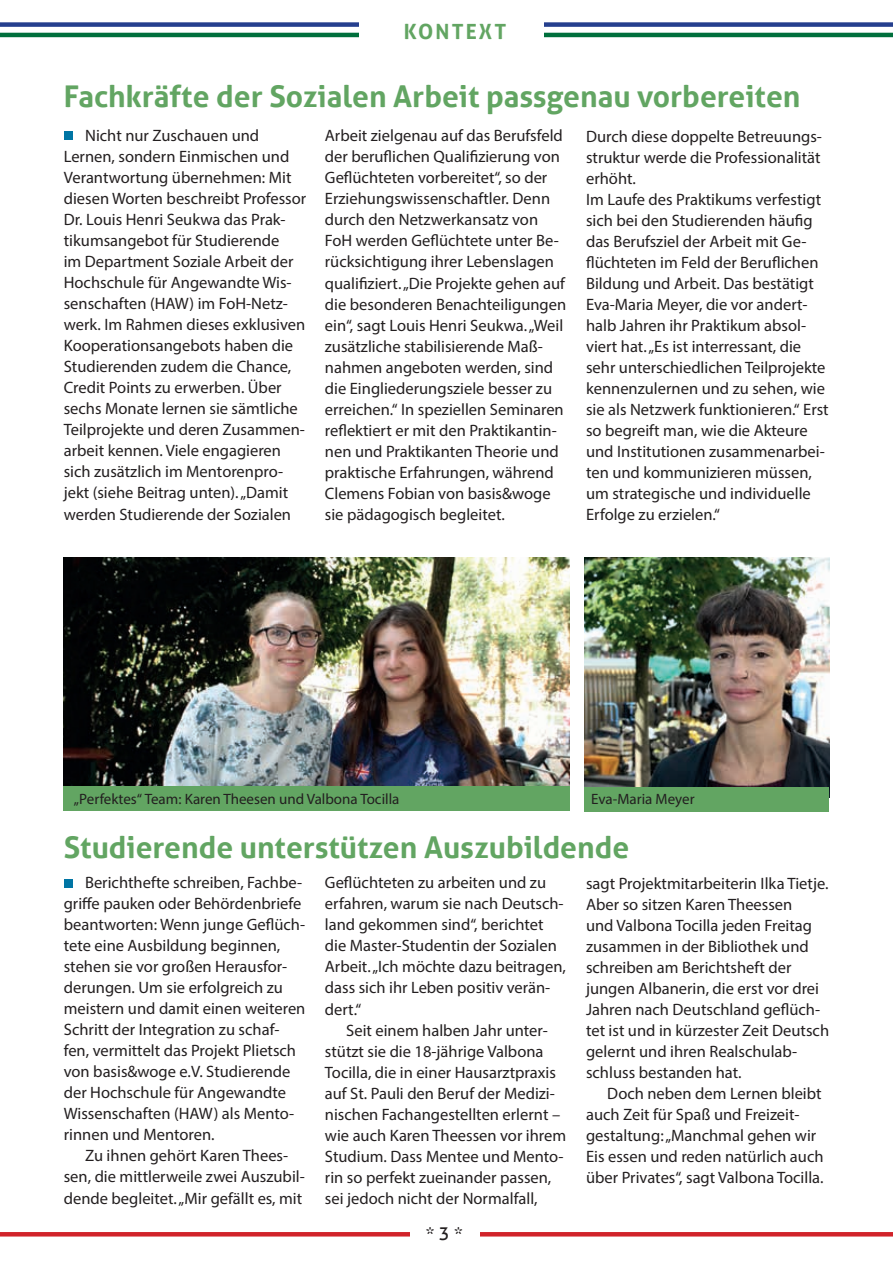
<style>
.page{position:relative;width:893px;height:1263px;background:#fff}
.page>*{position:absolute;margin:0;border:0;box-sizing:border-box;transform-origin:0 0}
.t1{font:700 30px "Aller";color:#62a562}
.t2{font:700 21px "Aller";letter-spacing:.1em;color:#62a562}
.t3{font:18px "Aller";color:#231f20}
.t4{font:16.5px/21px "Myriad Pro";color:#231f20}
.t5{font:15px "Myriad Pro";color:#231f20}
</style>
<div class="page">
<img style="left:64px;top:557px;width:506px;height:230px">
<img style="left:585px;top:557px;width:244px;height:230px">
<div style="left:64px;top:787px;width:506px;height:24px;background:#62a562"></div>
<div style="left:585px;top:787px;width:244px;height:24px;background:#62a562"></div>
<hr style="left:0;top:1232px;width:893px;height:4px;background:#d1232a">
<div style="left:410px;top:1210px;width:69px;height:42px;background:#fff"></div>
<div style="left:0;top:22px;width:893px;height:5px;background:#253f8e"></div>
<hr style="left:0;top:33px;width:893px;height:4px;background:#006f3c">
<div style="left:359px;top:11px;width:185px;height:40px;background:#fff"></div>
<div style="left:64px;top:879px;width:8px;height:9px;background:#0075a4"></div>
<div style="left:64px;top:131px;width:8px;height:8px;background:#0075a4"></div>
<p class="t2" style="left:404px;top:19px;width:104px">KONTEXT</p>
<h1 class="t1" style="left:64px;top:79px;width:738px">Fachkräfte der Sozialen Arbeit passgenau vorbereiten</h1>
<p class="t4" style="left:64px;top:125px;width:244px;text-indent:21px">Nicht nur Zuschauen und<br>Lernen, sondern Einmischen und<br>Verantwortung übernehmen: Mit diesen Worten beschreibt Professor<br>Dr. Louis Henri Seukwa das Prak&shy;tikumsangebot für Studierende<br>im Department Soziale Arbeit der<br>Hochschule für Angewandte Wis&shy;senschaften (HAW) im FoH-Netz&shy;werk. Im Rahmen dieses exklusiven<br>Kooperationsangebots haben die<br>Studierenden zudem die Chance,<br>Credit Points zu erwerben. Über sechs Monate lernen sie sämtliche<br>Teilprojekte und deren Zusammen&shy;arbeit kennen. Viele engagieren sich zusätzlich im Mentorenpro&shy;jekt (siehe Beitrag unten). „Damit werden Studierende der Sozialen</p>
<p class="t4" style="left:325px;top:125px;width:243px">Arbeit zielgenau auf das Berufsfeld der beruflichen Qualifizierung von Geflüchteten vorbereitet“, so der Erziehungswissenschaftler. Denn durch den Netzwerkansatz von FoH werden Geflüchtete unter Be&shy;rücksichtigung ihrer Lebenslagen qualifiziert. „Die Projekte gehen auf die besonderen Benachteiligungen ein“, sagt Louis Henri Seukwa. „Weil zusätzliche stabilisierende Maß&shy;nahmen angeboten werden, sind die Eingliederungsziele besser zu erreichen.“ In speziellen Seminaren reflektiert er mit den Praktikantin&shy;nen und Praktikanten Theorie und praktische Erfahrungen, während Clemens Fobian von basis&amp;woge sie pädagogisch begleitet.</p>
<p class="t4" style="left:586px;top:125px;width:244px">Durch diese doppelte Betreuungs&shy;struktur werde die Professionalität erhöht.<br>Im Laufe des Praktikums verfestigt sich bei den Studierenden häufig das Berufsziel der Arbeit mit Ge&shy;flüchteten im Feld der Beruflichen<br>Bildung und Arbeit. Das bestätigt<br>Eva-Maria Meyer, die vor andert&shy;halb Jahren ihr Praktikum absol&shy;viert hat. „Es ist interressant, die sehr unterschiedlichen Teilprojekte kennenzulernen und zu sehen, wie sie als Netzwerk funktionieren.“ Erst so begreift man, wie die Akteure und Institutionen zusammenarbei&shy;ten und kommunizieren müssen, um strategische und individuelle<br>Erfolge zu erzielen.“</p>
<p class="t5" style="left:74px;top:790px;width:327px">„Perfektes“ Team: Karen Theesen und Valbona Tocilla</p>
<p class="t5" style="left:591px;top:790px;width:105px">Eva-Maria Meyer</p>
<h1 class="t1" style="left:64px;top:830px;width:567px">Studierende unterstützen Auszubildende</h1>
<p class="t4" style="left:64px;top:872px;width:243px;text-indent:21px">Berichthefte schreiben, Fachbe&shy;griffe pauken oder Behördenbriefe beantworten: Wenn junge Geflüch&shy;tete eine Ausbildung beginnen, stehen sie vor großen Herausfor&shy;derungen. Um sie erfolgreich zu meistern und damit einen weiteren<br>Schritt der Integration zu schaf&shy;fen, vermittelt das Projekt Plietsch von basis&amp;woge e.V. Studierende der Hochschule für Angewandte<br>Wissenschaften (HAW) als Mento&shy;rinnen und Mentoren.</p>
<p class="t4" style="left:64px;top:1145px;width:243px;text-align:center">Zu ihnen gehört Karen Thees-<br>sen, die mittlerweile zwei Auszubil&shy;dende begleitet. „Mir gefällt es, mit</p>
<p class="t4" style="left:325px;top:872px;width:242px">Geflüchteten zu arbeiten und zu erfahren, warum sie nach Deutsch&shy;land gekommen sind“, berichtet die Master-Studentin der Sozialen<br>Arbeit. „Ich möchte dazu beitragen, dass sich ihr Leben positiv verän&shy;dert.“</p>
<p class="t4" style="left:325px;top:1019px;width:243px;text-indent:21px">Seit einem halben Jahr unter&shy;stützt sie die 18-jährige Valbona Tocilla, die in einer Hausarztpraxis auf St. Pauli den Beruf der Medizi&shy;nischen Fachangestellten erlernt – wie auch Karen Theessen vor ihrem Studium. Dass Mentee und Mento&shy;rin so perfekt zueinander passen, sei jedoch nicht der Normalfall,</p>
<p class="t3" style="left:426px;top:1223px;width:38px">* 3 *</p>
<p class="t4" style="left:586px;top:872px;width:245px">sagt Projektmitarbeiterin Ilka Tietje.<br>Aber so sitzen Karen Theessen<br>und Valbona Tocilla jeden Freitag zusammen in der Bibliothek und schreiben am Berichtsheft der jungen Albanerin, die erst vor drei<br>Jahren nach Deutschland geflüch&shy;tet ist und in kürzester Zeit Deutsch gelernt und ihren Realschulab&shy;schluss bestanden hat.</p>
<p class="t4" style="left:586px;top:1082px;width:239px;text-indent:21px">Doch neben dem Lernen bleibt auch Zeit für Spaß und Freizeit&shy;gestaltung: „Manchmal gehen wir Eis essen und reden natürlich auch über Privates“, sagt Valbona Tocilla.</p>
</div>
